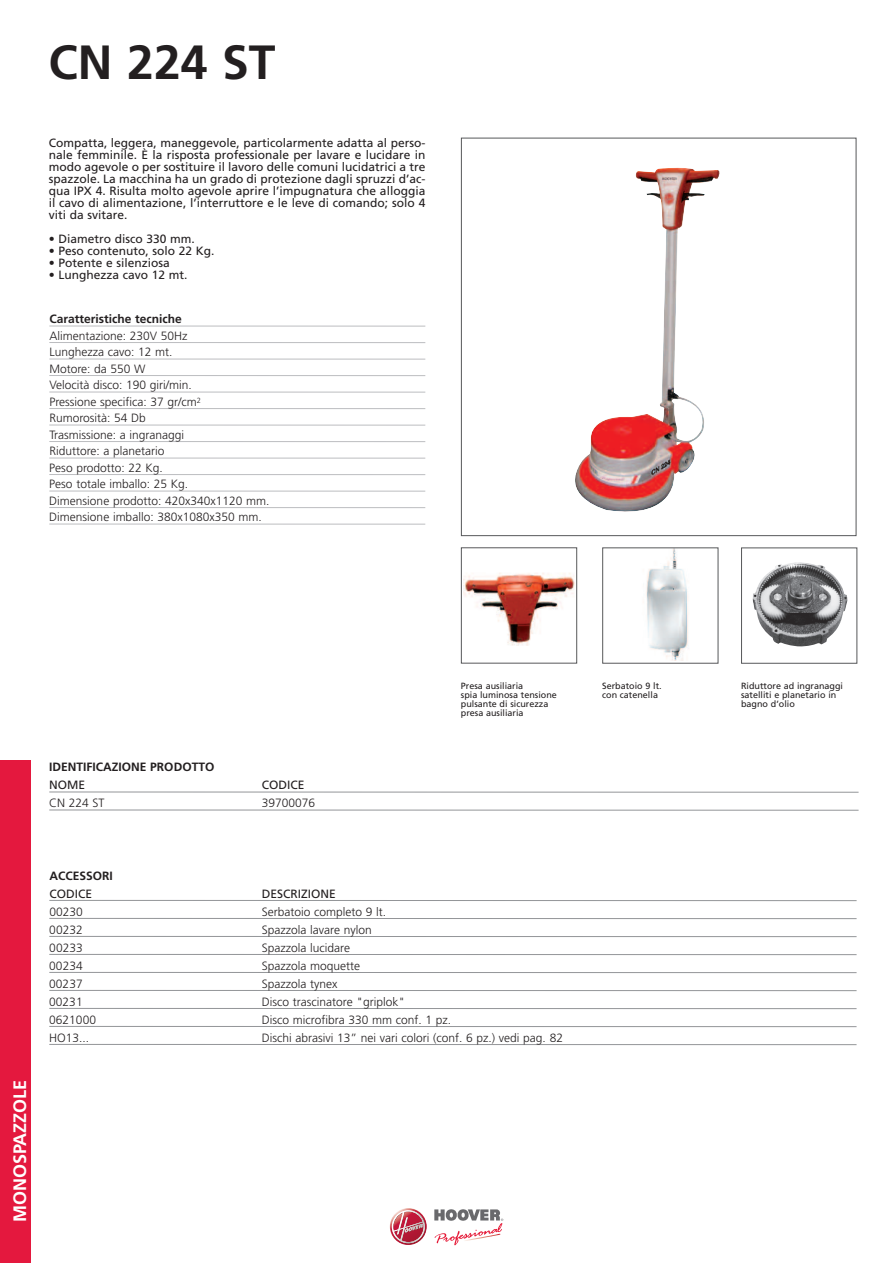
<style>
.page{position:relative;width:893px;height:1263px;background:#fff}
.page>*{position:absolute;margin:0;border:0;box-sizing:border-box;transform-origin:0 0}
.t1{font:700 48px "Frutiger";color:#231f20}
.t2{font:700 18px "Frutiger";color:#fff}
.t3{font:300 12px/16.5px "Frutiger";color:#231f20}
.t4{font:12px/12px "Frutiger";color:#231f20;text-align:justify}
.t5{font:700 12px "Frutiger";color:#231f20}
.t6{font:9px/9px "Frutiger";color:#231f20}
</style>
<div class="page">
<svg style="left:390px;top:1208px;width:37px;height:37px"></svg>
<svg style="left:390px;top:1208px;width:36px;height:36px"></svg>
<svg style="left:392px;top:1210px;width:33px;height:33px"></svg>
<svg style="left:434px;top:1209px;width:70px;height:36px"></svg>
<img style="left:646px;top:549px;width:42px;height:112px">
<div style="left:602px;top:547px;width:116px;height:117px;border:1px solid #57585a"></div>
<img style="left:752px;top:562px;width:95px;height:84px">
<div style="left:741px;top:547px;width:116px;height:117px;border:1px solid #57585a"></div>
<img style="left:463px;top:573px;width:112px;height:73px">
<div style="left:461px;top:547px;width:116px;height:117px;border:1px solid #57585a"></div>
<hr style="left:49px;top:326px;width:376px;height:1px;background:#bcbdc0">
<hr style="left:49px;top:342px;width:376px;height:1px;background:#bcbdc0">
<hr style="left:49px;top:359px;width:376px;height:1px;background:#bcbdc0">
<hr style="left:49px;top:375px;width:376px;height:1px;background:#bcbdc0">
<hr style="left:49px;top:392px;width:376px;height:1px;background:#bcbdc0">
<hr style="left:49px;top:408px;width:376px;height:1px;background:#bcbdc0">
<hr style="left:49px;top:425px;width:376px;height:1px;background:#bcbdc0">
<hr style="left:49px;top:441px;width:376px;height:1px;background:#bcbdc0">
<hr style="left:49px;top:458px;width:376px;height:1px;background:#bcbdc0">
<hr style="left:49px;top:474px;width:376px;height:1px;background:#bcbdc0">
<hr style="left:49px;top:491px;width:376px;height:1px;background:#bcbdc0">
<hr style="left:49px;top:507px;width:376px;height:1px;background:#bcbdc0">
<hr style="left:49px;top:524px;width:376px;height:1px;background:#bcbdc0">
<div style="left:461px;top:138px;width:395px;height:398px;border:1px solid #57585a"></div>
<img style="left:575px;top:167px;width:145px;height:345px">
<hr style="left:49px;top:792px;width:810px;height:1px;background:#939598">
<hr style="left:49px;top:810px;width:810px;height:1px;background:#939598">
<hr style="left:49px;top:900px;width:808px;height:1px;background:#939598">
<hr style="left:49px;top:918px;width:808px;height:1px;background:#939598">
<hr style="left:49px;top:936px;width:808px;height:1px;background:#939598">
<hr style="left:49px;top:954px;width:808px;height:1px;background:#939598">
<hr style="left:49px;top:972px;width:808px;height:1px;background:#939598">
<hr style="left:49px;top:990px;width:808px;height:1px;background:#939598">
<hr style="left:49px;top:1008px;width:807px;height:1px;background:#939598">
<hr style="left:49px;top:1026px;width:807px;height:1px;background:#939598">
<hr style="left:49px;top:1044px;width:807px;height:1px;background:#939598">
<div style="left:0;top:760px;width:31px;height:503px;background:#e4183e"></div>
<h1 class="t1" style="left:49px;top:43px;width:228px">CN 224 ST</h1>
<p class="t4" style="left:49px;top:138px;width:378px">Compatta, leggera, maneggevole, particolarmente adatta al perso&shy;nale femminile. È la risposta professionale per lavare e lucidare in modo agevole o per sostituire il lavoro delle comuni lucidatrici a tre spazzole. La macchina ha un grado di protezione dagli spruzzi d’ac&shy;qua IPX 4. Risulta molto agevole aprire l’impugnatura che alloggia il cavo di alimentazione, l’interruttore e le leve di comando; solo 4 viti da svitare.</p>
<p class="t4" style="left:49px;top:233px;width:148px">• Diametro disco 330 mm.</p>
<p class="t4" style="left:49px;top:245px;width:167px">• Peso contenuto, solo 22 Kg.</p>
<p class="t4" style="left:49px;top:257px;width:123px">• Potente e silenziosa</p>
<p class="t4" style="left:49px;top:269px;width:140px">• Lunghezza cavo 12 mt.</p>
<p class="t5" style="left:49px;top:314px;width:134px">Caratteristiche tecniche</p>
<p class="t3" style="left:49px;top:328px;width:222px">Alimentazione: 230V 50Hz<br>Lunghezza cavo: 12 mt.<br>Motore: da 550 W<br>Velocità disco: 190 giri/min.<br>Pressione specifica: 37 gr/cm<sup>2<br></sup>Rumorosità: 54 Db<br>Trasmissione: a ingranaggi<br>Riduttore: a planetario<br>Peso prodotto: 22 Kg.<br>Peso totale imballo: 25 Kg.<br>Dimensione prodotto: 420x340x1120 mm.<br>Dimensione imballo: 380x1080x350 mm.</p>
<p class="t5" style="left:49px;top:762px;width:167px">IDENTIFICAZIONE PRODOTTO</p>
<p class="t4" style="left:49px;top:780px;width:38px">NOME</p>
<p class="t4" style="left:262px;top:780px;width:44px">CODICE</p>
<p class="t3" style="left:49px;top:796px;width:57px">CN 224 ST</p>
<p class="t3" style="left:262px;top:796px;width:55px">39700076</p>
<p class="t6" style="left:461px;top:682px;width:98px">Presa ausiliaria<br>spia luminosa tensione pulsante di sicurezza presa ausiliaria</p>
<h2 class="t2" style="left:13px;top:1222px;width:144px;rotate:-90deg">MONOSPAZZOLE</h2>
<p class="t5" style="left:49px;top:871px;width:65px">ACCESSORI</p>
<p class="t4" style="left:49px;top:888px;width:44px">CODICE</p>
<p class="t4" style="left:262px;top:888px;width:76px">DESCRIZIONE</p>
<p class="t3" style="left:49px;top:904px;width:35px">00230</p>
<p class="t3" style="left:262px;top:904px;width:126px">Serbatoio completo 9 lt.</p>
<p class="t3" style="left:49px;top:922px;width:35px">00232</p>
<p class="t3" style="left:262px;top:922px;width:111px">Spazzola lavare nylon</p>
<p class="t3" style="left:49px;top:940px;width:35px">00233</p>
<p class="t3" style="left:262px;top:940px;width:90px">Spazzola lucidare</p>
<p class="t3" style="left:49px;top:958px;width:35px">00234</p>
<p class="t3" style="left:262px;top:958px;width:100px">Spazzola moquette</p>
<p class="t3" style="left:49px;top:976px;width:35px">00237</p>
<p class="t3" style="left:262px;top:976px;width:77px">Spazzola tynex</p>
<p class="t3" style="left:49px;top:994px;width:35px">00231</p>
<p class="t3" style="left:262px;top:994px;width:145px">Disco trascinatore "griplok"</p>
<p class="t3" style="left:49px;top:1012px;width:48px">0621000</p>
<p class="t3" style="left:262px;top:1012px;width:191px">Disco microfibra 330 mm conf. 1 pz.</p>
<p class="t3" style="left:49px;top:1030px;width:42px">HO13...</p>
<p class="t3" style="left:262px;top:1030px;width:303px">Dischi abrasivi 13” nei vari colori (conf. 6 pz.) vedi pag. 82</p>
<p class="t6" style="left:602px;top:682px;width:61px">Serbatoio 9 lt. con catenella</p>
<p class="t6" style="left:741px;top:682px;width:104px">Riduttore ad ingranaggi satelliti e planetario in bagno d’olio</p>
</div>
